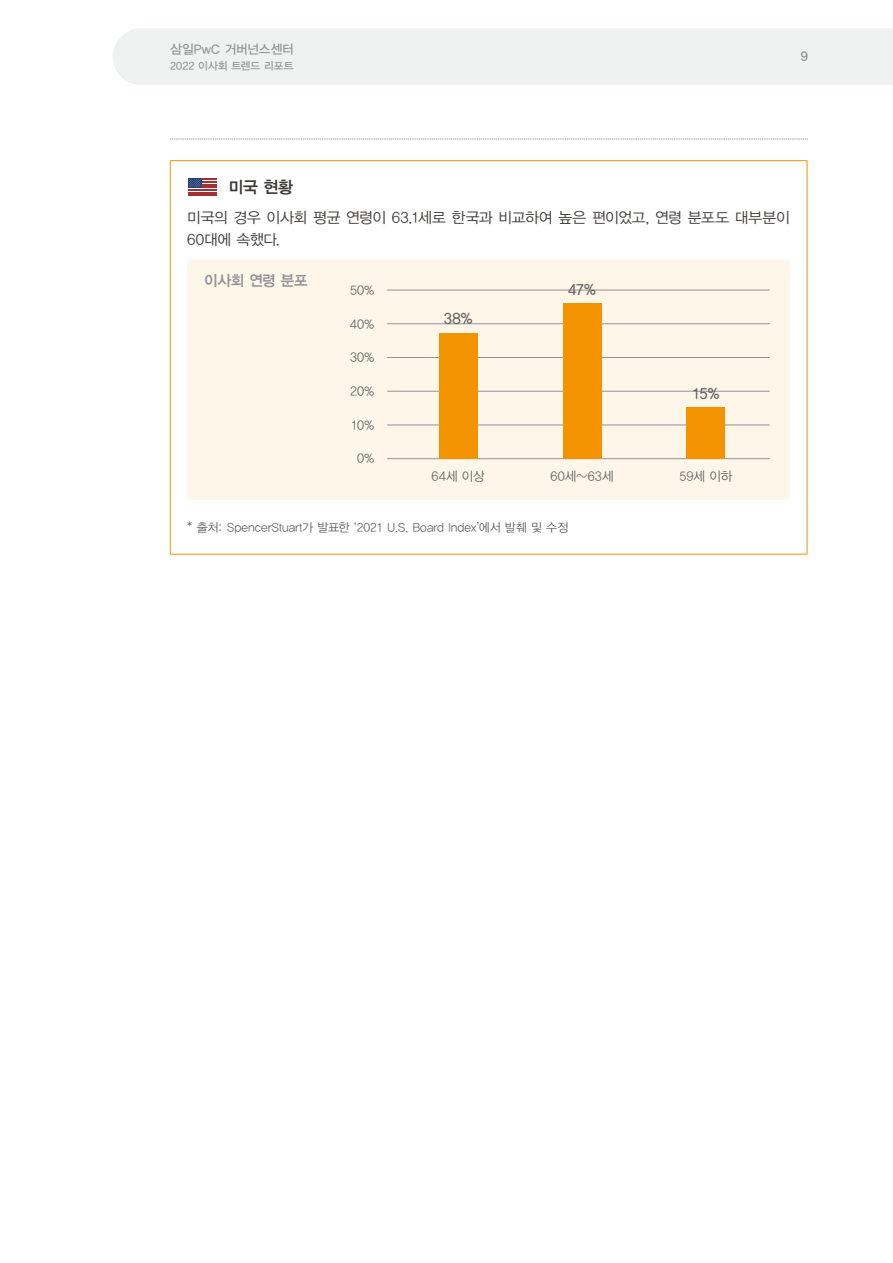
<style>
.page{position:relative;width:893px;height:1263px;background:#fff}
.page>*{position:absolute;margin:0;border:0;box-sizing:border-box;transform-origin:0 0}
.t1{font:16.5px "YDVYGO34";color:#3e3a39}
.t2{font:15px/22.5px "YDVYGO32";letter-spacing:-.02em;color:#3e3a39}
.t3{font:15px "YDVYGO33";color:#656464}
.t4{font:15px "YDVYGO34";letter-spacing:-.03em;color:#949495}
.t5{font:12.75px "YDVYGO32";letter-spacing:.01em;color:#656464}
.t6{font:12.75px "YDVYGO33";color:#949495}
.t7{font:12.75px "YDVYGO34";color:#949495}
.t8{font:12px "YDVYGO32";color:#656464}
.t9{font:10.65px "YDVYGO33";letter-spacing:.01em;color:#949495}
</style>
<div class="page">
<div style="left:113px;top:29px;width:780px;height:56px;background:#f0f1f1"></div>
<svg style="left:170px;top:139px;width:638px;height:1px"></svg>
<hr style="left:170px;top:160px;width:637px;height:1px;background:#f39300">
<hr style="left:170px;top:161px;width:1px;height:36px;background:#f39300">
<hr style="left:807px;top:161px;width:1px;height:36px;background:#f39300">
<hr style="left:170px;top:197px;width:1px;height:357px;background:#f39300">
<hr style="left:807px;top:197px;width:1px;height:357px;background:#f39300">
<hr style="left:170px;top:554px;width:637px;height:1px;background:#f39300">
<svg style="left:187px;top:178px;width:31px;height:19px"></svg>
<hr style="left:188px;top:194px;width:28px;height:2px;background:#a33132">
<svg style="left:188px;top:179px;width:28px;height:14px"></svg>
<div style="left:187px;top:260px;width:602px;height:240px;background:#fef6e9"></div>
<hr style="left:387px;top:425px;width:383px;height:1px;background:#949495">
<hr style="left:387px;top:391px;width:383px;height:1px;background:#949495">
<hr style="left:387px;top:357px;width:383px;height:1px;background:#949495">
<hr style="left:387px;top:323px;width:383px;height:1px;background:#949495">
<hr style="left:387px;top:290px;width:383px;height:1px;background:#949495">
<hr style="left:387px;top:458px;width:383px;height:1px;background:#949495">
<div style="left:439px;top:333px;width:38px;height:125px;background:#f39300"></div>
<div style="left:563px;top:303px;width:38px;height:155px;background:#f39300"></div>
<div style="left:687px;top:407px;width:38px;height:51px;background:#f39300"></div>
<p class="t6" style="left:170px;top:40px;width:125px">삼일PwC 거버넌스센터</p>
<p class="t9" style="left:170px;top:59px;width:125px">2022 이사회 트렌드 리포트</p>
<p class="t7" style="left:801px;top:48px;width:9px">9</p>
<p class="t1" style="left:229px;top:176px;width:66px">미국 현황</p>
<p class="t2" style="left:187px;top:205px;width:604px">미국의 경우 이사회 평균 연령이 63.1세로 한국과 비교하여 높은 편이었고, 연령 분포도 대부분이<br>60대에 속했다.</p>
<p class="t4" style="left:204px;top:270px;width:105px">이사회 연령 분포</p>
<p class="t3" style="left:568px;top:279px;width:29px">47%</p>
<p class="t5" style="left:350px;top:281px;width:26px">50%</p>
<p class="t5" style="left:350px;top:315px;width:26px">40%</p>
<p class="t3" style="left:444px;top:309px;width:30px">38%</p>
<p class="t5" style="left:350px;top:349px;width:26px">30%</p>
<p class="t5" style="left:350px;top:382px;width:25px">20%</p>
<p class="t5" style="left:351px;top:416px;width:25px">10%</p>
<p class="t5" style="left:357px;top:450px;width:18px">0%</p>
<p class="t5" style="left:432px;top:468px;width:55px">64세 이상</p>
<p class="t5" style="left:551px;top:468px;width:64px">60세~63세</p>
<p class="t8" style="left:187px;top:519px;width:383px">* 출처: SpencerStuart가 발표한 ‘2021 U.S. Board Index’에서 발췌 및 수정</p>
<p class="t3" style="left:692px;top:383px;width:29px">15%</p>
<p class="t5" style="left:680px;top:468px;width:54px">59세 이하</p>
</div>
